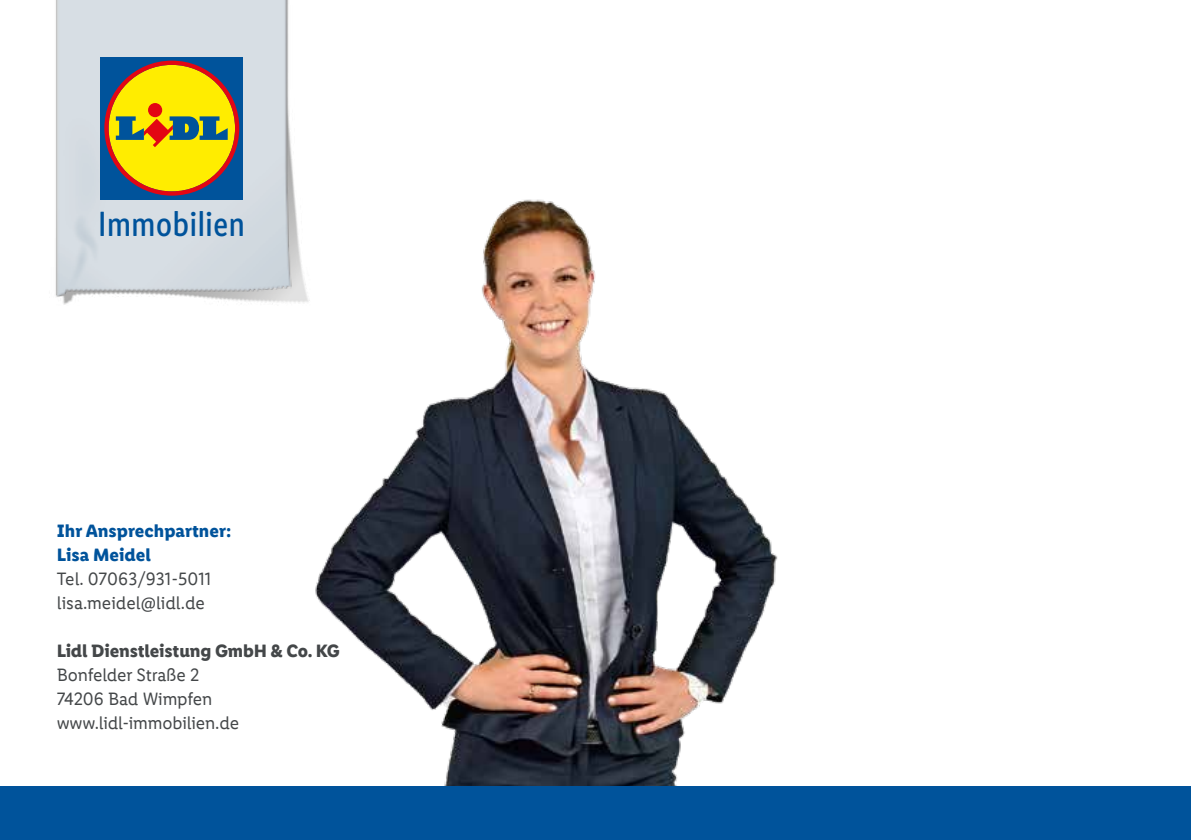
<style>
.page{position:relative;width:1191px;height:840px;background:#fff}
.page>*{position:absolute;margin:0;border:0;box-sizing:border-box;transform-origin:0 0}
.t1{font:35.2px "Lidl Font Cond TT";color:#00539b}
.t2{font:18px/24px "Lidl Font Pro";letter-spacing:-.01em;color:#444749}
.t3{font:700 18px/24px "Lidl Font Pro";color:#00539b}
.t4{font:700 18px "Lidl Font Pro";letter-spacing:-.01em;color:#444749}
</style>
<div class="page">
<img style="left:315px;top:199px;width:463px;height:586px">
<div style="left:0;top:785px;width:1191px;height:54px;background:#00539b"></div>
<img style="left:55px;top:0;width:290px;height:334px">
<div style="left:101px;top:57px;width:142px;height:142px;background:#00539b"></div>
<svg style="left:104px;top:61px;width:135px;height:134px"></svg>
<h1 class="t1" style="left:98px;top:204px;width:149px">Immobilien</h1>
<p class="t3" style="left:57px;top:518px;width:176px">Ihr Ansprechpartner:<br>Lisa Meidel</p>
<p class="t2" style="left:57px;top:567px;width:156px">Tel. 07063/931-5011 lisa.meidel@lidl.de</p>
<p class="t4" style="left:57px;top:639px;width:285px">Lidl Dienstleistung GmbH &amp; Co. KG</p>
<p class="t2" style="left:57px;top:663px;width:184px">Bonfelder Straße 2<br>74206 Bad Wimpfen www.lidl-immobilien.de</p>
</div>
